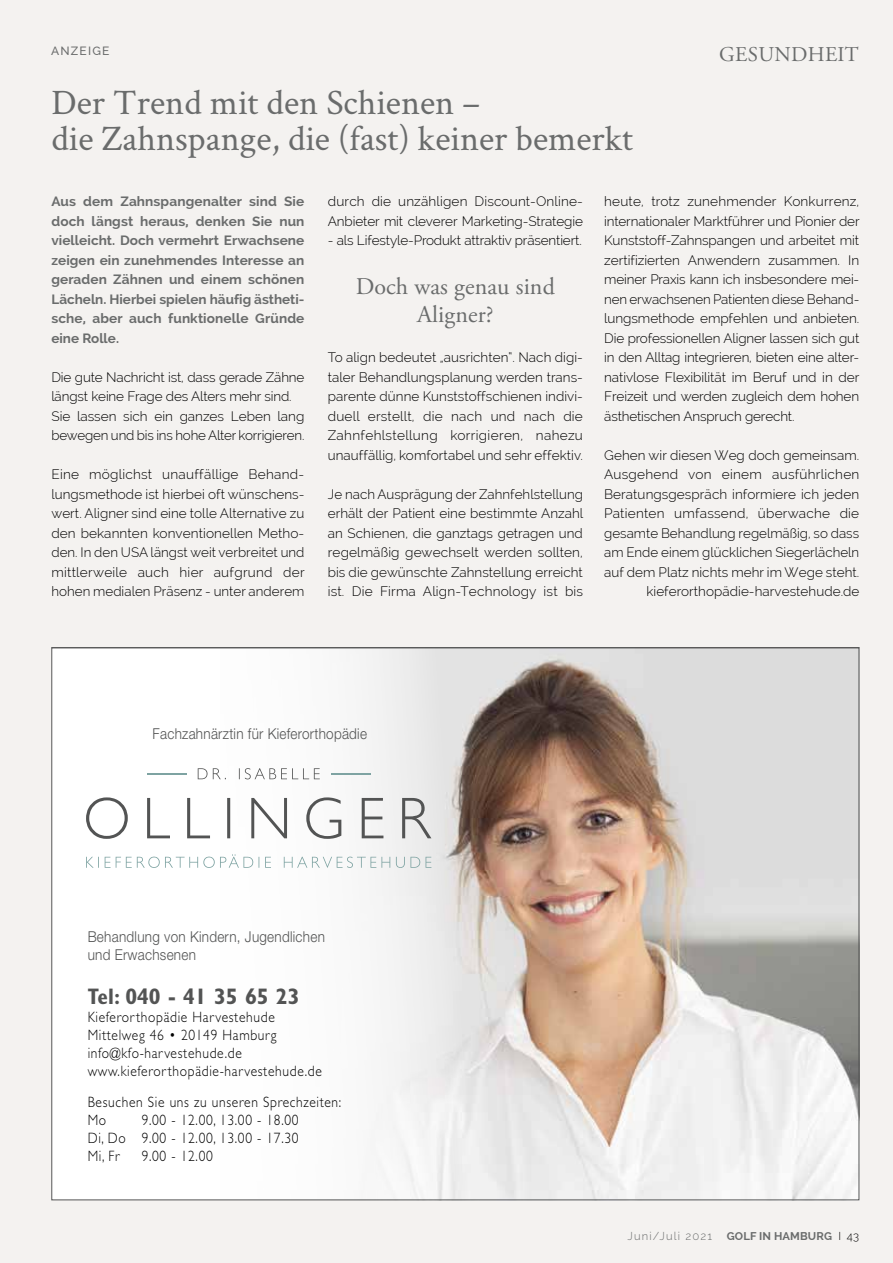
<style>
.page{position:relative;width:893px;height:1263px;background:#f4f2f0}
.page>*{position:absolute;margin:0;border:0;box-sizing:border-box;transform-origin:0 0}
.t1{font:36px/36px "Crimson";color:#6a6c6c}
.t2{font:24px/28.8px "Adobe Garamond Pro";letter-spacing:.005em;color:#6a6c6c;text-align:center}
.t3{font:700 condensed 22.5px "Gill Sans Std";color:#535454}
.t4{font:21px "Adobe Garamond Pro";letter-spacing:.015em;color:#6a6c6c}
.t5{font:300 15px/18px "Gill Sans Std";letter-spacing:.05em;color:#000;scale:.9 1}
.t6{font:300 15px/18px "Helvetica Neue LT Std";letter-spacing:.02em;color:#535454;scale:.9 1}
.t7{font:300 13.5px/19.5px "Raleway";letter-spacing:.005em;color:#000;text-align:justify}
.t8{font:700 13.5px/19.5px "Raleway";letter-spacing:.005em;color:#6a6c6c;text-align:justify}
.t9{font:500 12px "Raleway";letter-spacing:.1em;color:#6a6c6c}
.t10{font:700 11.25px "Raleway";letter-spacing:.01em;color:#6a6c6c}
.t11{font:300 11.25px "Raleway";letter-spacing:.1em;color:#6a6c6c}
.s1{font-weight:300;color:#000}
</style>
<div class="page">
<div style="left:51px;top:647px;width:808px;height:553px;background:#fff"></div>
<img style="left:220px;top:649px;width:637px;height:549px">
<hr style="left:147px;top:774px;width:40px;height:1px;background:#7ea3a2">
<hr style="left:331px;top:774px;width:40px;height:1px;background:#7ea3a2">
<svg style="left:86px;top:854px;width:345px;height:14px"></svg>
<svg style="left:86px;top:797px;width:345px;height:42px"></svg>
<svg style="left:198px;top:768px;width:122px;height:11px"></svg>
<p class="t9" style="left:51px;top:44px;width:60px">ANZEIGE</p>
<h3 class="t4" style="left:719px;top:41px;width:141px">GESUNDHEIT</h3>
<h1 class="t1" style="left:51px;top:83px;width:583px">Der Trend mit den Schienen –<br>die Zahnspange, die (fast) keiner bemerkt</h1>
<p class="t7" style="left:328px;top:192px;width:257px">durch die unzähligen Discount-Online-<br>Anbieter mit cleverer Marketing-Strategie</p>
<p class="t7" style="left:328px;top:231px;width:255px">- als Lifestyle-Produkt attraktiv präsentiert.</p>
<h2 class="t2" style="left:356px;top:272px;width:201px">Doch was genau sind<br>Aligner?</h2>
<p class="t7" style="left:328px;top:348px;width:257px">To align bedeutet „ausrichten“. Nach digi&shy;taler Behandlungsplanung werden trans&shy;parente dünne Kunststoffschienen indivi&shy;duell erstellt, die nach und nach die Zahnfehlstellung korrigieren, nahezu unauffällig, komfortabel und sehr effektiv.</p>
<p class="t7" style="left:328px;top:484px;width:257px">Je nach Ausprägung der Zahnfehlstellung erhält der Patient eine bestimmte Anzahl an Schienen, die ganztags getragen und regelmäßig gewechselt werden sollten, bis die gewünschte Zahnstellung erreicht ist. Die Firma Align-Technology ist bis</p>
<p class="t7" style="left:604px;top:192px;width:257px">heute, trotz zunehmender Konkurrenz, internationaler Marktführer und Pionier der Kunststoff-Zahnspangen und arbeitet mit zertifizierten Anwendern zusammen. In meiner Praxis kann ich insbesondere mei&shy;nen erwachsenen Patienten diese Behand&shy;lungsmethode empfehlen und anbieten.<br>Die professionellen Aligner lassen sich gut in den Alltag integrieren, bieten eine alter&shy;nativlose Flexibilität im Beruf und in der Freizeit und werden zugleich dem hohen ästhetischen Anspruch gerecht.</p>
<p class="t7" style="left:604px;top:445px;width:257px;text-align:right">Gehen wir diesen Weg doch gemeinsam.<br>Ausgehend von einem ausführlichen Beratungsgespräch informiere ich jeden Patienten umfassend, überwache die gesamte Behandlung regelmäßig, so dass am Ende einem glücklichen Siegerlächeln auf dem Platz nichts mehr im Wege steht. kieferorthopädie-harvestehude.de</p>
<p class="t8" style="left:51px;top:192px;width:255px">Aus dem Zahnspangenalter sind Sie doch längst heraus, denken Sie nun vielleicht. Doch vermehrt Erwachsene zeigen ein zunehmendes Interesse an geraden Zähnen und einem schönen Lächeln. Hierbei spielen häufig ästheti&shy;sche, aber auch funktionelle Gründe eine Rolle.</p>
<p class="t7" style="left:51px;top:367px;width:255px;text-align:left">Die gute Nachricht ist, dass gerade Zähne längst keine Frage des Alters mehr sind.<br>Sie lassen sich ein ganzes Leben lang bewegen und bis ins hohe Alter korrigieren.</p>
<p class="t7" style="left:51px;top:465px;width:255px">Eine möglichst unauffällige Behand&shy;lungsmethode ist hierbei oft wünschens&shy;wert. Aligner sind eine tolle Alternative zu den bekannten konventionellen Metho&shy;den. In den USA längst weit verbreitet und mittlerweile auch hier aufgrund der hohen medialen Präsenz - unter anderem</p>
<p class="t6" style="left:153px;top:724px;width:240px">Fachzahnärztin für Kieferorthopädie</p>
<p class="t6" style="left:88px;top:927px;width:265px">Behandlung von Kindern, Jugendlichen und Erwachsenen</p>
<h3 class="t3" style="left:88px;top:982px;width:213px">Tel: 040 - 41 35 65 23</h3>
<p class="t5" style="left:88px;top:1008px;width:262px">Kieferorthopädie Harvestehude Mittelweg 46 • 20149 Hamburg info@kfo-harvestehude.de www.kieferorthopädie-harvestehude.de</p>
<p class="t5" style="left:88px;top:1093px;width:283px">Besuchen Sie uns zu unseren Sprechzeiten:<br>Mo</p>
<p class="t5" style="left:88px;top:1111px;width:236px;text-align:justify;text-indent:54px">9.00 - 12.00, 13.00 - 18.00<br>Di, Do 9.00 - 12.00, 13.00 - 17.30<br>Mi, Fr</p>
<p class="t5" style="left:142px;top:1147px;width:81px">9.00 - 12.00</p>
<p class="t11" style="left:628px;top:1229px;width:86px">Juni/Juli 2021</p>
<p class="t10" style="left:727px;top:1229px;width:134px">GOLF IN HAMBURG <span class="s1">I 43</span></p>
</div>
